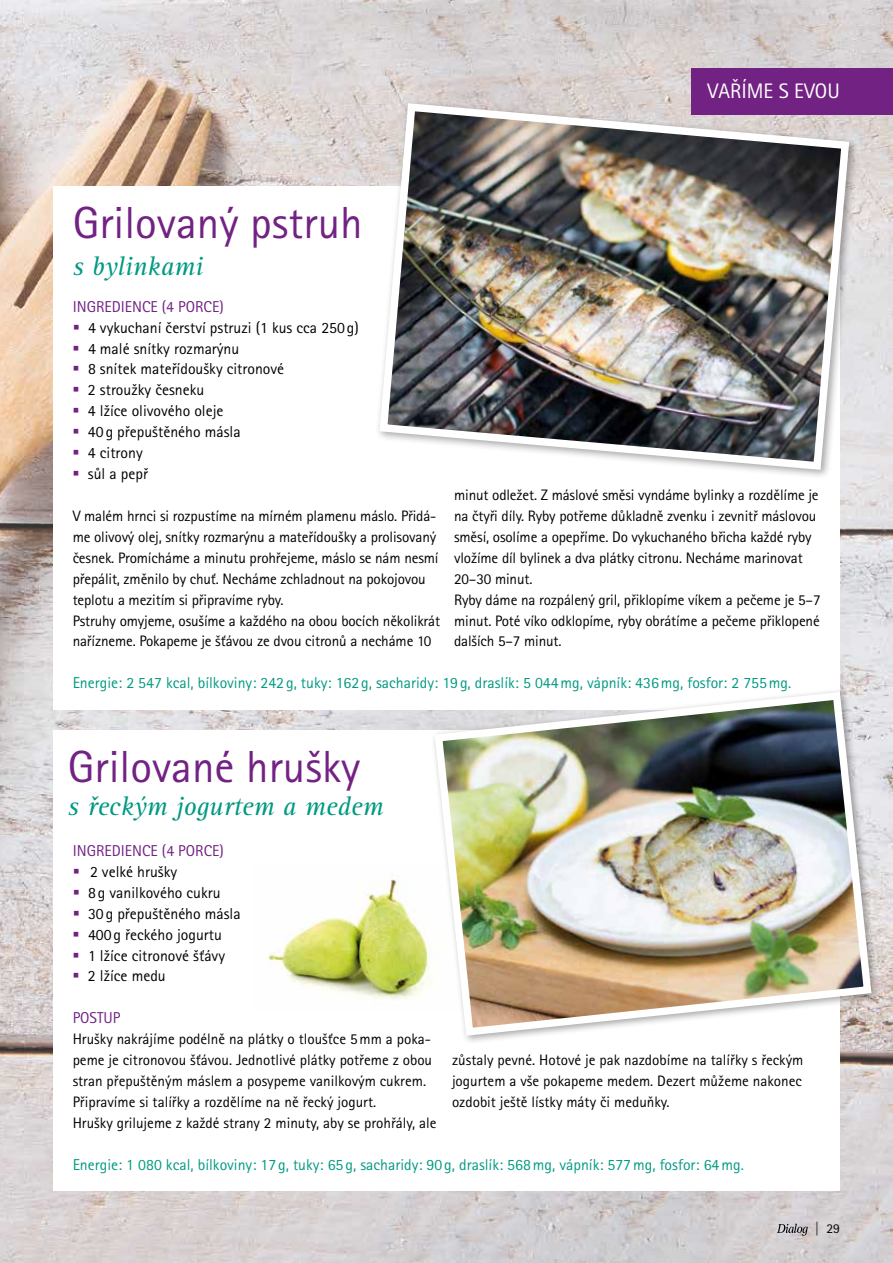
<style>
.page{position:relative;width:893px;height:1263px;background:#fff}
.page>*{position:absolute;margin:0;border:0;box-sizing:border-box;transform-origin:0 0}
.t1{font:45px "Rotis Sans Serif Pro";color:#722283}
.t2{font:italic 27px "Rotis Serif Pro";color:#009982}
.t3{font:21px "Rotis Sans Serif Pro";color:#fff}
.t4{font:15.75px/21px "Rotis Sans Serif Pro";color:#000}
.t5{font:15.75px "Rotis Sans Serif Pro";color:#009982}
.t6{font:15.75px "Rotis Sans Serif Pro";color:#722283}
.t7{font:15.15px/20.9px "Rotis Sans Serif Pro";letter-spacing:-.01em;color:#000}
.t8{font:13.5px "Rotis Sans Serif Pro";color:#000}
</style>
<div class="page">
<img style="left:0;top:0;width:893px;height:1263px">
<div style="left:53px;top:730px;width:787px;height:461px;background:#fff"></div>
<div style="left:53px;top:186px;width:787px;height:523px;background:#fff"></div>
<div style="left:692px;top:68px;width:201px;height:46px;background:#722283"></div>
<svg style="left:777px;top:1224px;width:31px;height:12px"></svg>
<div style="left:375px;top:99px;width:484px;height:381px;background:#000;opacity:.35"></div>
<img style="left:375px;top:99px;width:478px;height:375px">
<img style="left:268px;top:875px;width:162px;height:125px">
<div style="left:431px;top:688px;width:449px;height:357px;background:#000;opacity:.35"></div>
<img style="left:431px;top:688px;width:444px;height:352px">
<h3 class="t3" style="left:708px;top:79px;width:134px">VAŘÍME S EVOU</h3>
<h1 class="t1" style="left:73px;top:196px;width:291px">Grilovaný pstruh</h1>
<h2 class="t2" style="left:73px;top:250px;width:132px">s bylinkami</h2>
<p class="t6" style="left:73px;top:297px;width:153px">INGREDIENCE (4 PORCE)</p>
<p class="t4" style="left:88px;top:317px;width:272px">4 vykuchaní čerství pstruzi (1 kus cca 250 g)<br>4 malé snítky rozmarýnu<br>8 snítek mateřídoušky citronové<br>2 stroužky česneku<br>4 lžíce olivového oleje<br>40 g přepuštěného másla<br>4 citrony<br>sůl a pepř</p>
<p class="t7" style="left:73px;top:505px;width:369px">V malém hrnci si rozpustíme na mírném plamenu máslo. Přidá&shy;me olivový olej, snítky rozmarýnu a mateřídoušky a prolisovaný česnek. Promícháme a minutu prohřejeme, máslo se nám nesmí přepálit, změnilo by chuť. Necháme zchladnout na pokojovou teplotu a mezitím si připravíme ryby.<br>Pstruhy omyjeme, osušíme a každého na obou bocích několikrát nařízneme. Pokapeme je šťávou ze dvou citronů a necháme 10</p>
<p class="t7" style="left:454px;top:484px;width:368px">minut odležet. Z máslové směsi vyndáme bylinky a rozdělíme je na čtyři díly. Ryby potřeme důkladně zvenku i zevnitř máslovou směsí, osolíme a opepříme. Do vykuchaného břicha každé ryby vložíme díl bylinek a dva plátky citronu. Necháme marinovat 20–30 minut.<br>Ryby dáme na rozpálený gril, přiklopíme víkem a pečeme je 5–7 minut. Poté víko odklopíme, ryby obrátíme a pečeme přiklopené dalších 5–7 minut.</p>
<p class="t5" style="left:73px;top:674px;width:720px">Energie: 2 547 kcal, bílkoviny: 242 g, tuky: 162g, sacharidy: 19g, draslík: 5 044mg, vápník: 436mg, fosfor: 2 755mg.</p>
<h1 class="t1" style="left:68px;top:740px;width:294px">Grilované hrušky</h1>
<h2 class="t2" style="left:68px;top:790px;width:317px">s řeckým jogurtem a medem</h2>
<p class="t6" style="left:73px;top:841px;width:153px">INGREDIENCE (4 PORCE)</p>
<p class="t4" style="left:88px;top:861px;width:154px">2 velké hrušky<br>8 g vanilkového cukru<br>30 g přepuštěného másla<br>400g řeckého jogurtu<br>1 lžíce citronové šťávy<br>2 lžíce medu</p>
<p class="t6" style="left:73px;top:1009px;width:49px">POSTUP</p>
<p class="t7" style="left:73px;top:1029px;width:365px">Hrušky nakrájíme podélně na plátky o tloušťce 5mm a poka&shy;peme je citronovou šťávou. Jednotlivé plátky potřeme z obou stran přepuštěným máslem a posypeme vanilkovým cukrem.<br>Připravíme si talířky a rozdělíme na ně řecký jogurt.<br>Hrušky grilujeme z každé strany 2 minuty, aby se prohřály, ale</p>
<p class="t7" style="left:452px;top:1050px;width:353px;text-align:justify">zůstaly pevné. Hotové je pak nazdobíme na talířky s řeckým jogurtem a vše pokapeme medem. Dezert můžeme nakonec ozdobit ještě lístky máty či meduňky.</p>
<p class="t5" style="left:73px;top:1155px;width:673px">Energie: 1 080 kcal, bílkoviny: 17 g, tuky: 65g, sacharidy: 90 g, draslík: 568mg, vápník: 577mg, fosfor: 64mg.</p>
<p class="t8" style="left:815px;top:1220px;width:26px">| 29</p>
</div>
